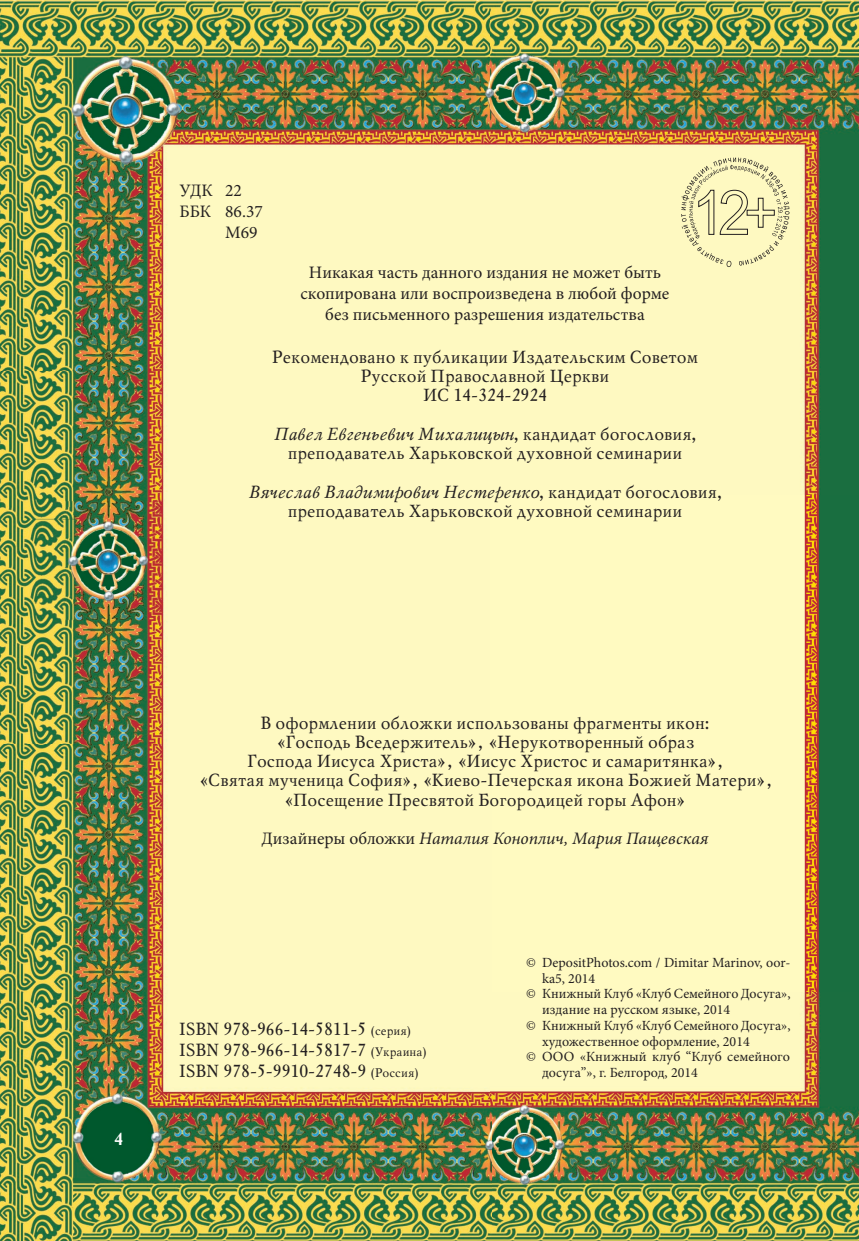
<style>
.page{position:relative;width:859px;height:1241px;background:#fff}
.page>*{position:absolute;margin:0;border:0;box-sizing:border-box;transform-origin:0 0}
.t1{font:17.5px/19.2px "Mysl";color:#231f20;text-align:center}
.t2{font:17.5px/21px "Minion Pro";color:#231f20;text-align:center}
.t3{font:italic 17.5px "Minion Pro";color:#231f20}
.t4{font:700 17.5px "Mysl";color:#fff}
.t5{font:14px "Minion Pro";color:#231f20}
.s1{font-style:italic}
.s2{font-style:normal}
.s3{font-size:12.25px}
</style>
<div class="page">
<img style="left:0;top:0;width:859px;height:1240px">
<svg style="left:681px;top:157px;width:108px;height:110px;background:#e9e4b2"></svg>
<p class="t2" style="left:179px;top:181px;width:64px">УДК 22</p>
<p class="t2" style="left:179px;top:202px;width:85px">ББК 86.37</p>
<p class="t2" style="left:225px;top:223px;width:34px">М69</p>
<p class="t2" style="left:300px;top:263px;width:370px">Никакая часть данного издания не может быть скопирована или воспроизведена в любой форме без письменного разрешения издательства</p>
<p class="t1" style="left:272px;top:348px;width:427px">Рекомендовано к публикации Издательским Советом<br>Русской Православной Церкви<br>ИС 14-324-2924</p>
<p class="t1" style="left:273px;top:425px;width:424px"><span class="s1">Павел Евгеньевич Михалицын</span>, кандидат богословия, преподаватель Харьковской духовной семинарии</p>
<p class="t1" style="left:248px;top:483px;width:475px"><span class="s1">Вячеслав Владимирович Нестеренко</span>, кандидат богословия, преподаватель Харьковской духовной семинарии</p>
<p class="t4" style="left:114px;top:1128px;width:10px">4</p>
<p class="t1" style="left:198px;top:714px;width:574px">В оформлении обложки использованы фрагменты икон:<br>«Господь Вседержитель», «Нерукотворенный образ<br>Господа Иисуса Христа», «Иисус Христос и самаритянка»,<br>«Святая мученица София», «Киево-Печерская икона Божией Матери», «Посещение Пресвятой Богородицей горы Афон»</p>
<p class="t3" style="left:261px;top:827px;width:448px"><span class="s2">Дизайнеры обложки</span> Наталия Коноплич, Мария Пащевская</p>
<p class="t1" style="left:179px;top:1019px;width:250px;line-height:21px;text-align:left">ISBN 978-966-14-5811-5 <span class="s3">(серия)<br></span>ISBN 978-966-14-5817-7 <span class="s3">(Украина)<br></span>ISBN 978-5-9910-2748-9 <span class="s3">(Россия)</span></p>
<p class="t5" style="left:526px;top:956px;width:265px">© DepositPhotos.com / Dimitar Marinov, oor-</p>
<p class="t5" style="left:542px;top:972px;width:55px">ka5, 2014</p>
<p class="t5" style="left:526px;top:988px;width:265px">© Книжный Клуб «Клуб Семейного Досуга»,</p>
<p class="t5" style="left:542px;top:1003px;width:190px">издание на русском языке, 2014</p>
<p class="t5" style="left:526px;top:1019px;width:265px">© Книжный Клуб «Клуб Семейного Досуга»,</p>
<p class="t5" style="left:542px;top:1035px;width:209px">художественное оформление, 2014</p>
<p class="t5" style="left:526px;top:1051px;width:265px">© ООО «Книжный клуб “Клуб семейного</p>
<p class="t5" style="left:542px;top:1066px;width:157px">досуга”», г. Белгород, 2014</p>
</div>
